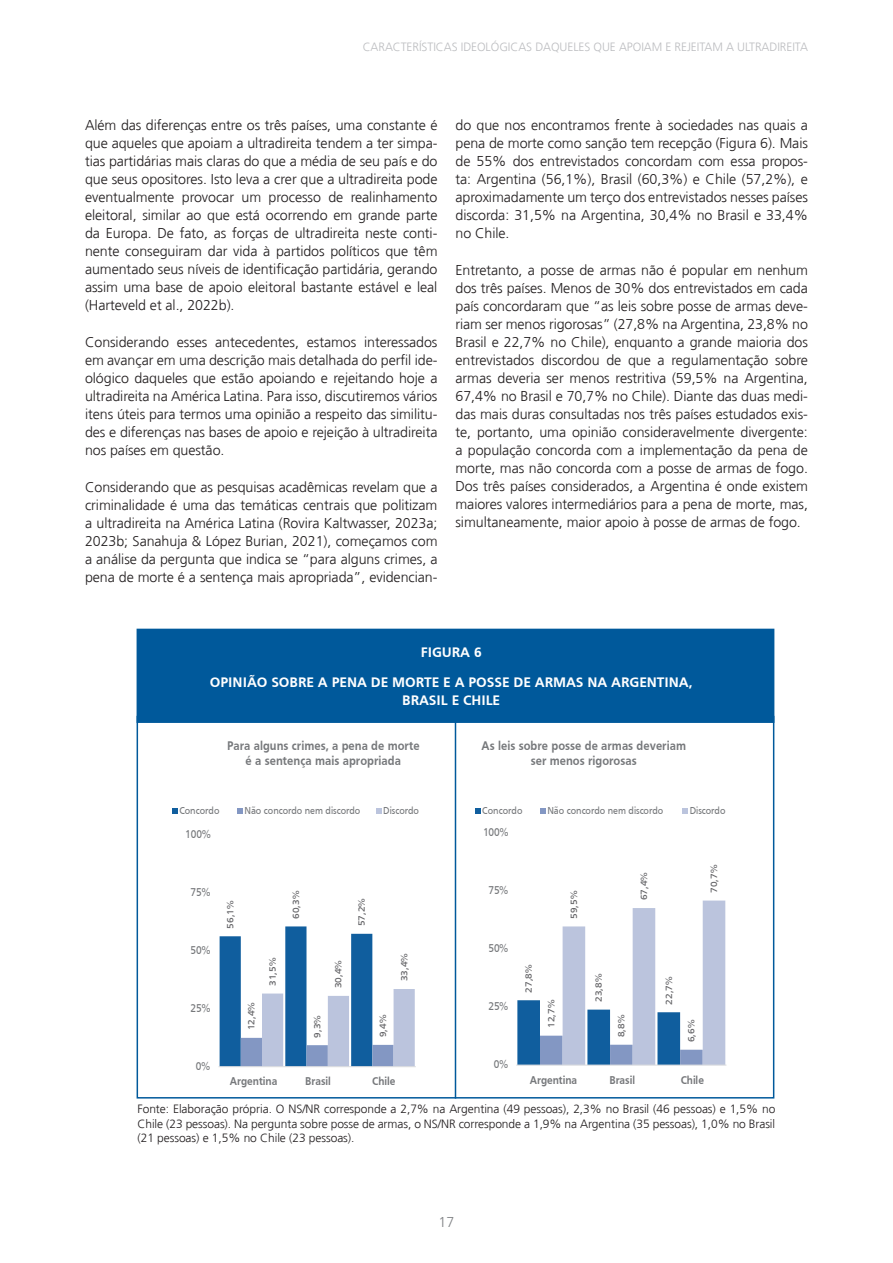
<style>
.page{position:relative;width:893px;height:1263px;background:#fff}
.page>*{position:absolute;margin:0;border:0;box-sizing:border-box;transform-origin:0 0}
.t1{font:300 14.25px/18px "Frutiger";letter-spacing:-.005em;color:#231f20;text-align:justify}
.t2{font:700 14.25px/30.8px "Frutiger";letter-spacing:-.005em;color:#fff;text-align:center}
.t3{font:300 14.25px "Frutiger";color:#808285}
.t4{font:700 12.9px/15.6px "Frutiger";letter-spacing:.005em;color:#76787b;text-align:center;scale:.9 1}
.t5{font:300 12px/14.4px "Frutiger";letter-spacing:-.005em;color:#231f20;text-align:justify}
.t6{font:300 12px "Frutiger";letter-spacing:-.005em;color:#bcbdc0}
.t7{font:700 11.7px "Frutiger";color:#76787b;scale:.9 1}
.t8{font:11.7px "Frutiger";color:#76787b;scale:.9 1}
.t9{font:10.5px "Frutiger";letter-spacing:-.005em;color:#76787b;scale:.9 1}
.t10{font:9.45px "Frutiger";color:#636366;scale:1.11 1}
</style>
<div class="page">
<div style="left:137px;top:629px;width:637px;height:94px;background:#00599b;border:2px solid #00599b"></div>
<hr style="left:455px;top:721px;width:1px;height:377px;background:#00599b">
<svg style="left:220px;top:926px;width:195px;height:140px"></svg>
<hr style="left:219px;top:1066px;width:197px;height:1px;background:#dcdddf">
<svg style="left:172px;top:808px;width:5px;height:6px"></svg>
<svg style="left:237px;top:808px;width:5px;height:6px"></svg>
<svg style="left:376px;top:808px;width:5px;height:6px"></svg>
<svg style="left:475px;top:808px;width:5px;height:6px"></svg>
<svg style="left:540px;top:808px;width:5px;height:6px"></svg>
<svg style="left:682px;top:808px;width:6px;height:6px"></svg>
<svg style="left:517px;top:900px;width:208px;height:165px"></svg>
<hr style="left:516px;top:1065px;width:210px;height:1px;background:#dcdddf">
<p class="t6" style="left:363px;top:40px;width:447px">CARACTERÍSTICAS IDEOLÓGICAS DAQUELES QUE APOIAM E REJEITAM A ULTRADIREITA</p>
<p class="t1" style="left:85px;top:116px;width:354px">Além das diferenças entre os três países, uma constante é que aqueles que apoiam a ultradireita tendem a ter simpa&shy;tias partidárias mais claras do que a média de seu país e do que seus opositores. Isto leva a crer que a ultradireita pode eventualmente provocar um processo de realinhamento eleitoral, similar ao que está ocorrendo em grande parte da Europa. De fato, as forças de ultradireita neste conti&shy;nente conseguiram dar vida à partidos políticos que têm aumentado seus níveis de identificação partidária, gerando assim uma base de apoio eleitoral bastante estável e leal (Harteveld et al., 2022b).</p>
<p class="t1" style="left:85px;top:333px;width:354px">Considerando esses antecedentes, estamos interessados em avançar em uma descrição mais detalhada do perfil ide&shy;ológico daqueles que estão apoiando e rejeitando hoje a ultradireita na América Latina. Para isso, discutiremos vários itens úteis para termos uma opinião a respeito das similitu&shy;des e diferenças nas bases de apoio e rejeição à ultradireita nos países em questão.</p>
<p class="t1" style="left:85px;top:478px;width:354px">Considerando que as pesquisas acadêmicas revelam que a criminalidade é uma das temáticas centrais que politizam a ultradireita na América Latina (Rovira Kaltwasser, 2023a; 2023b; Sanahuja &amp; López Burian, 2021), começamos com a análise da pergunta que indica se “para alguns crimes, a pena de morte é a sentença mais apropriada”, evidencian-</p>
<p class="t1" style="left:455px;top:116px;width:354px">do que nos encontramos frente à sociedades nas quais a pena de morte como sanção tem recepção (Figura 6). Mais de 55% dos entrevistados concordam com essa propos&shy;ta: Argentina (56,1%), Brasil (60,3%) e Chile (57,2%), e aproximadamente um terço dos entrevistados nesses países discorda: 31,5% na Argentina, 30,4% no Brasil e 33,4% no Chile.</p>
<p class="t1" style="left:455px;top:261px;width:354px">Entretanto, a posse de armas não é popular em nenhum dos três países. Menos de 30% dos entrevistados em cada país concordaram que “as leis sobre posse de armas deve&shy;riam ser menos rigorosas” (27,8% na Argentina, 23,8% no Brasil e 22,7% no Chile), enquanto a grande maioria dos entrevistados discordou de que a regulamentação sobre armas deveria ser menos restritiva (59,5% na Argentina, 67,4% no Brasil e 70,7% no Chile). Diante das duas medi&shy;das mais duras consultadas nos três países estudados exis&shy;te, portanto, uma opinião consideravelmente divergente: a população concorda com a implementação da pena de morte, mas não concorda com a posse de armas de fogo.<br>Dos três países considerados, a Argentina é onde existem maiores valores intermediários para a pena de morte, mas, simultaneamente, maior apoio à posse de armas de fogo.</p>
<p class="t2" style="left:210px;top:636px;width:484px">FIGURA 6<br>OPINIÃO SOBRE A PENA DE MORTE E A POSSE DE ARMAS NA ARGENTINA,</p>
<p class="t2" style="left:402px;top:685px;width:100px">BRASIL E CHILE</p>
<p class="t4" style="left:227px;top:737px;width:215px">Para alguns crimes, a pena de morte é a sentença mais apropriada</p>
<p class="t4" style="left:482px;top:737px;width:229px">As leis sobre posse de armas deveriam ser menos rigorosas</p>
<p class="t9" style="left:179px;top:805px;width:46px">Concordo</p>
<p class="t9" style="left:244px;top:805px;width:130px">Não concordo nem discordo</p>
<p class="t9" style="left:383px;top:805px;width:41px">Discordo</p>
<p class="t9" style="left:482px;top:805px;width:46px">Concordo</p>
<p class="t9" style="left:547px;top:805px;width:130px">Não concordo nem discordo</p>
<p class="t9" style="left:690px;top:805px;width:41px">Discordo</p>
<p class="t8" style="left:185px;top:827px;width:30px">100%</p>
<p class="t8" style="left:483px;top:825px;width:30px">100%</p>
<p class="t8" style="left:191px;top:885px;width:24px">75%</p>
<p class="t10" style="left:225px;top:929px;width:27px;rotate:-90deg">56,1%</p>
<p class="t10" style="left:291px;top:919px;width:27px;rotate:-90deg">60,3%</p>
<p class="t10" style="left:356px;top:926px;width:27px;rotate:-90deg">57,2%</p>
<p class="t8" style="left:488px;top:883px;width:24px">75%</p>
<p class="t10" style="left:569px;top:919px;width:27px;rotate:-90deg">59,5%</p>
<p class="t10" style="left:639px;top:900px;width:27px;rotate:-90deg">67,4%</p>
<p class="t10" style="left:709px;top:893px;width:27px;rotate:-90deg">70,7%</p>
<p class="t8" style="left:191px;top:943px;width:24px">50%</p>
<p class="t8" style="left:191px;top:1001px;width:24px">25%</p>
<p class="t10" style="left:246px;top:1030px;width:27px;rotate:-90deg">12,4%</p>
<p class="t10" style="left:267px;top:986px;width:27px;rotate:-90deg">31,5%</p>
<p class="t10" style="left:333px;top:988px;width:27px;rotate:-90deg">30,4%</p>
<p class="t10" style="left:399px;top:981px;width:27px;rotate:-90deg">33,4%</p>
<p class="t10" style="left:312px;top:1037px;width:22px;rotate:-90deg">9,3%</p>
<p class="t10" style="left:378px;top:1037px;width:22px;rotate:-90deg">9,4%</p>
<p class="t8" style="left:488px;top:941px;width:24px">50%</p>
<p class="t8" style="left:488px;top:1000px;width:24px">25%</p>
<p class="t10" style="left:523px;top:993px;width:27px;rotate:-90deg">27,8%</p>
<p class="t10" style="left:593px;top:1002px;width:27px;rotate:-90deg">23,8%</p>
<p class="t10" style="left:663px;top:1005px;width:27px;rotate:-90deg">22,7%</p>
<p class="t10" style="left:546px;top:1028px;width:27px;rotate:-90deg">12,7%</p>
<p class="t10" style="left:616px;top:1037px;width:22px;rotate:-90deg">8,8%</p>
<p class="t10" style="left:686px;top:1042px;width:22px;rotate:-90deg">6,6%</p>
<p class="t8" style="left:196px;top:1059px;width:17px">0%</p>
<p class="t8" style="left:494px;top:1058px;width:17px">0%</p>
<p class="t7" style="left:230px;top:1074px;width:54px">Argentina</p>
<p class="t7" style="left:305px;top:1074px;width:30px">Brasil</p>
<p class="t7" style="left:372px;top:1074px;width:27px">Chile</p>
<p class="t7" style="left:530px;top:1073px;width:54px">Argentina</p>
<p class="t7" style="left:609px;top:1073px;width:30px">Brasil</p>
<p class="t7" style="left:681px;top:1073px;width:27px">Chile</p>
<p class="t5" style="left:137px;top:1102px;width:639px">Fonte: Elaboração própria. O NS/NR corresponde a 2,7% na Argentina (49 pessoas), 2,3% no Brasil (46 pessoas) e 1,5% no Chile (23 pessoas). Na pergunta sobre posse de armas, o NS/NR corresponde a 1,9% na Argentina (35 pessoas), 1,0% no Brasil (21 pessoas) e 1,5% no Chile (23 pessoas).</p>
<p class="t3" style="left:439px;top:1214px;width:17px">17</p>
</div>
